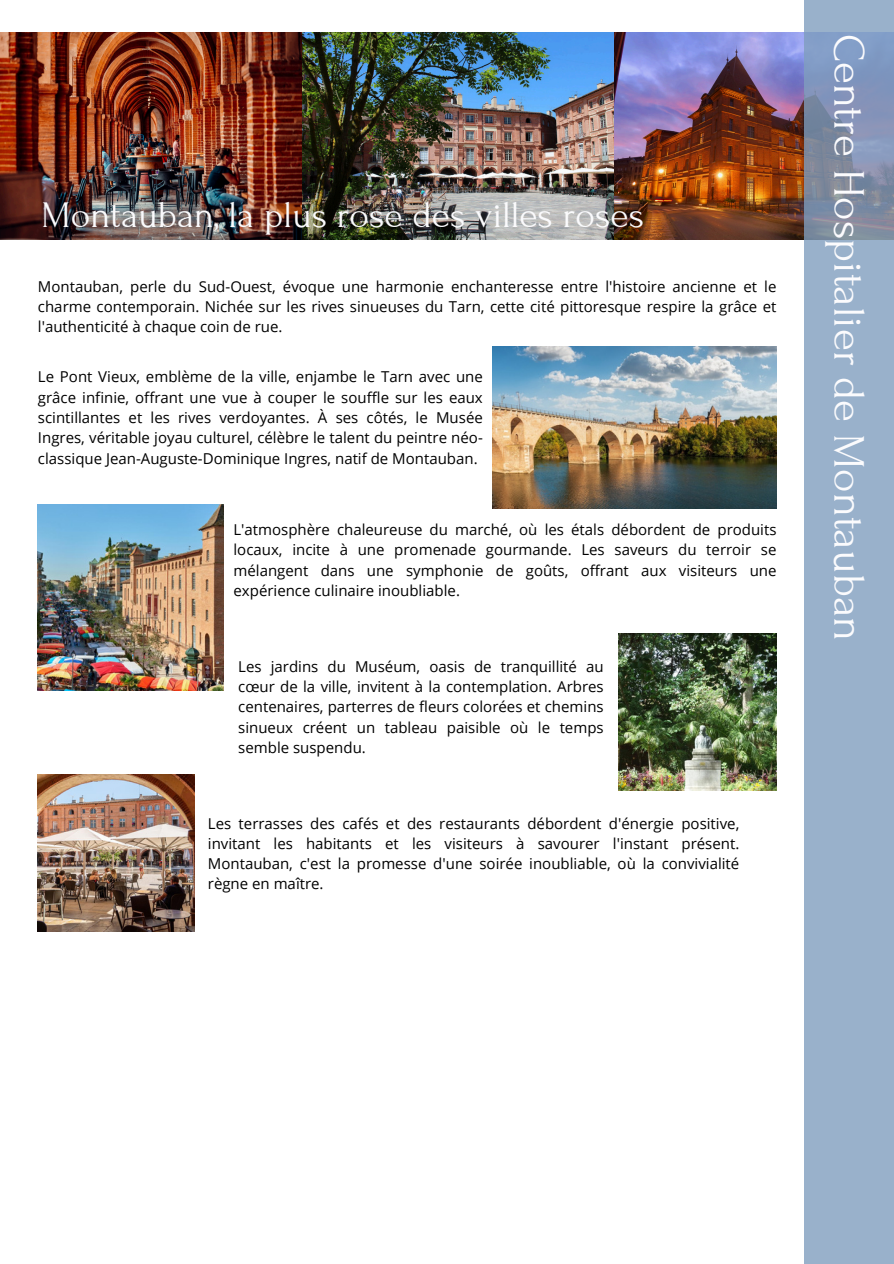
<style>
.page{position:relative;width:894px;height:1264px;background:#fff}
.page>*{position:absolute;margin:0;border:0;box-sizing:border-box;transform-origin:0 0}
.t1{font:45px "Forum";color:#fbfbfd}
.t2{font:37.5px "Forum";color:#fbfbfd}
.t3{font:15px/20.2px "Open Sans";color:#000;text-align:justify}
</style>
<div class="page">
<img style="left:0;top:33px;width:804px;height:207px">
<svg style="left:804px;top:0;width:89px;height:1263px;background:#95abc6"></svg>
<img style="left:492px;top:346px;width:284px;height:162px">
<img style="left:38px;top:505px;width:186px;height:185px">
<img style="left:618px;top:633px;width:158px;height:157px">
<img style="left:38px;top:775px;width:156px;height:156px">
<p class="t2" style="left:42px;top:195px;width:604px">Montauban, la plus rose des villes roses</p>
<p class="t3" style="left:38px;top:276px;width:739px">Montauban, perle du Sud-Ouest, évoque une harmonie enchanteresse entre l'histoire ancienne et le charme contemporain. Nichée sur les rives sinueuses du Tarn, cette cité pittoresque respire la grâce et l'authenticité à chaque coin de rue.</p>
<p class="t3" style="left:38px;top:366px;width:446px">Le Pont Vieux, emblème de la ville, enjambe le Tarn avec une grâce infinie, offrant une vue à couper le souffle sur les eaux scintillantes et les rives verdoyantes. À ses côtés, le Musée Ingres, véritable joyau culturel, célèbre le talent du peintre néo&shy;classique Jean-Auguste-Dominique Ingres, natif de Montauban.</p>
<p class="t3" style="left:233px;top:519px;width:544px">L'atmosphère chaleureuse du marché, où les étals débordent de produits locaux, incite à une promenade gourmande. Les saveurs du terroir se mélangent dans une symphonie de goûts, offrant aux visiteurs une expérience culinaire inoubliable.</p>
<p class="t3" style="left:238px;top:655px;width:367px">Les jardins du Muséum, oasis de tranquillité au cœur de la ville, invitent à la contemplation. Arbres centenaires, parterres de fleurs colorées et chemins sinueux créent un tableau paisible où le temps semble suspendu.</p>
<p class="t3" style="left:208px;top:812px;width:533px">Les terrasses des cafés et des restaurants débordent d'énergie positive, invitant les habitants et les visiteurs à savourer l'instant présent.<br>Montauban, c'est la promesse d'une soirée inoubliable, où la convivialité règne en maître.</p>
<p class="t1" style="left:872px;top:34px;width:609px;rotate:90deg">Centre Hospitalier de Montauban</p>
</div>
